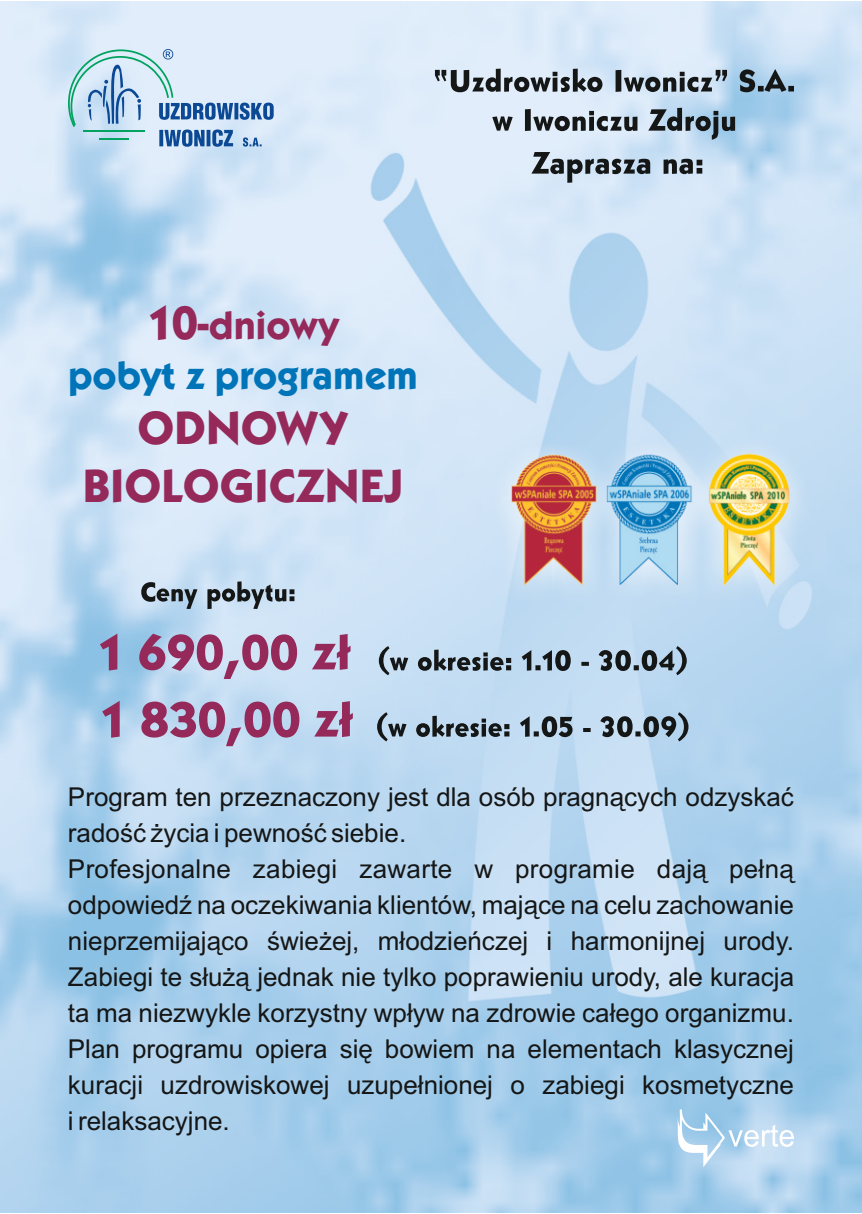
<style>
.page{position:relative;width:862px;height:1214px;background:#fff}
.page>*{position:absolute;margin:0;border:0;box-sizing:border-box;transform-origin:0 0}
.t1{font:700 51px "Kabel Itc TEE";color:#94295a}
.t2{font:700 48.4px/57.4px "Kabel Itc TEE";color:#94295a;text-align:center}
.t3{font:700 40.4px "Kabel Itc TEE";color:#0074b8}
.t4{font:700 40.4px "Kabel Itc TEE";color:#94295a}
.t5{font:26px/36px "Arial";color:#151616}
.s1{font-size:48.4px}
</style>
<div class="page">
<img style="left:0;top:1px;width:862px;height:1211px">
<svg style="left:68px;top:49px;width:206px;height:98px;background:#b5d0e4"></svg>
<svg style="left:531px;top:152px;width:171px;height:31px;background:#9aa8b4"></svg>
<svg style="left:435px;top:69px;width:359px;height:71px;background:#a7b8c6"></svg>
<svg style="left:141px;top:581px;width:153px;height:28px;background:#92a3b1"></svg>
<svg style="left:379px;top:646px;width:308px;height:29px;background:#93a6b7"></svg>
<svg style="left:377px;top:712px;width:311px;height:29px;background:#90a4b4"></svg>
<svg style="left:678px;top:817px;width:116px;height:349px;background:#a7ceeb"></svg>
<img style="left:489px;top:439px;width:322px;height:170px">
<h3 class="t4" style="left:146px;top:306px;width:194px"><span class="s1">10-</span>dniowy</h3>
<h3 class="t3" style="left:68px;top:356px;width:351px">pobyt z programem</h3>
<h2 class="t2" style="left:82px;top:401px;width:323px">ODNOWY<br>BIOLOGICZNEJ</h2>
<h1 class="t1" style="left:96px;top:628px;width:256px">1 690,00 z³</h1>
<h1 class="t1" style="left:98px;top:695px;width:256px">1 830,00 z³</h1>
<p class="t5" style="left:68px;top:780px;width:727px">Program ten przeznaczony jest dla osób pragnących odzyskać radość życia i pewność siebie.<br>Profesjonalne zabiegi zawarte w programie dają pełną odpowiedź na oczekiwania klientów, mające na celu zachowanie nieprzemijająco świeżej, młodzieńczej i harmonijnej urody.<br>Zabiegi te służą jednak nie tylko poprawieniu urody, ale kuracja ta ma niezwykle korzystny wpływ na zdrowie całego organizmu.<br>Plan programu opiera się bowiem na elementach klasycznej kuracji uzdrowiskowej uzupełnionej o zabiegi kosmetyczne i relaksacyjne.</p>
</div>
